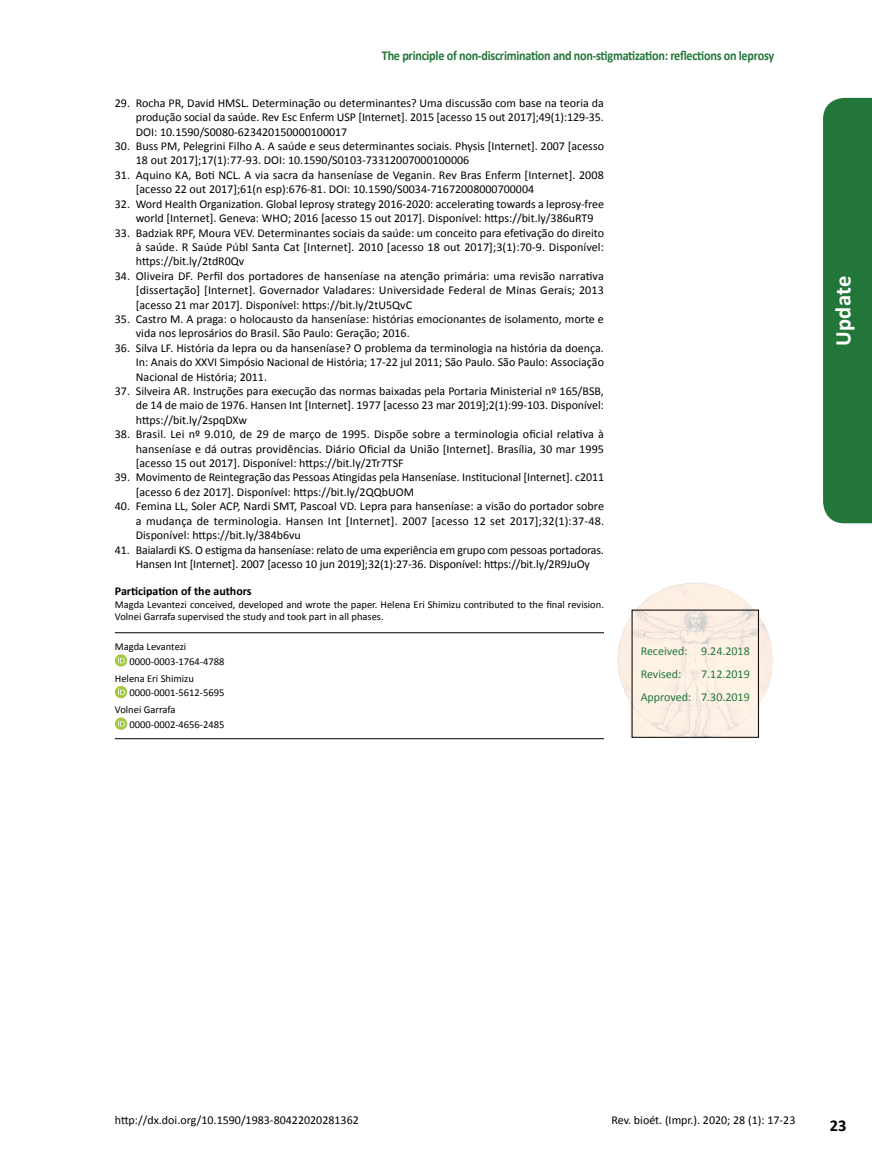
<style>
.page{position:relative;width:872px;height:1170px;background:#fff}
.page>*{position:absolute;margin:0;border:0;box-sizing:border-box;transform-origin:0 0}
.t1{font:700 22.5px "Calibri";letter-spacing:.02em;color:#fff}
.t2{font:700 16.5px "Calibri";color:#000}
.t3{font:700 13.5px "Calibri";letter-spacing:-.02em;color:#237639;scale:.9 1}
.t4{font:12px/14.4px "Calibri";color:#000;text-align:justify}
.t5{font:12px/23px "Calibri";color:#237639}
.t6{font:700 12px "Calibri";color:#000}
.t7{font:10.5px/14.7px "Calibri";color:#000}
</style>
<div class="page">
<div style="left:823px;top:98px;width:49px;height:425px;background:#237639"></div>
<hr style="left:115px;top:632px;width:489px;height:1px;background:#000">
<hr style="left:115px;top:738px;width:489px;height:1px;background:#000">
<svg style="left:115px;top:654px;width:12px;height:12px"></svg>
<svg style="left:118px;top:656px;width:7px;height:7px"></svg>
<svg style="left:115px;top:685px;width:12px;height:13px"></svg>
<svg style="left:118px;top:688px;width:7px;height:6px"></svg>
<svg style="left:115px;top:717px;width:12px;height:12px"></svg>
<svg style="left:118px;top:719px;width:7px;height:7px"></svg>
<img style="left:617px;top:582px;width:156px;height:156px">
<p class="t3" style="left:382px;top:47px;width:437px">The principle of non-discrimination and non-stigmatization: reflections on leprosy</p>
<p class="t4" style="left:136px;top:96px;width:469px;text-indent:-21px">29. Rocha PR, David HMSL. Determinação ou determinantes? Uma discussão com base na teoria da produção social da saúde. Rev Esc Enferm USP [Internet]. 2015 [acesso 15 out 2017];49(1):129-35.<br>DOI: 10.1590/S0080-623420150000100017</p>
<p class="t4" style="left:136px;top:139px;width:469px;text-indent:-21px">30. Buss PM, Pelegrini Filho A. A saúde e seus determinantes sociais. Physis [Internet]. 2007 [acesso<br>18 out 2017];17(1):77-93. DOI: 10.1590/S0103-73312007000100006</p>
<p class="t4" style="left:136px;top:168px;width:469px;text-indent:-21px">31. Aquino KA, Boti NCL. A via sacra da hanseníase de Veganin. Rev Bras Enferm [Internet]. 2008 [acesso 22 out 2017];61(n esp):676-81. DOI: 10.1590/S0034-71672008000700004</p>
<p class="t4" style="left:136px;top:196px;width:470px;text-indent:-21px">32. Word Health Organization. Global leprosy strategy 2016-2020: accelerating towards a leprosy-free world [Internet]. Geneva: WHO; 2016 [acesso 15 out 2017]. Disponível: https://bit.ly/386uRT9</p>
<p class="t4" style="left:136px;top:225px;width:470px;text-indent:-21px">33. Badziak RPF, Moura VEV. Determinantes sociais da saúde: um conceito para efetivação do direito à saúde. R Saúde Públ Santa Cat [Internet]. 2010 [acesso 18 out 2017];3(1):70-9. Disponível: https://bit.ly/2tdR0Qv</p>
<p class="t4" style="left:136px;top:268px;width:469px;text-indent:-21px">34. Oliveira DF. Perfil dos portadores de hanseníase na atenção primária: uma revisão narrativa [dissertação] [Internet]. Governador Valadares: Universidade Federal de Minas Gerais; 2013 [acesso 21 mar 2017]. Disponível: https://bit.ly/2tU5QvC</p>
<p class="t4" style="left:136px;top:312px;width:469px;text-indent:-21px">35. Castro M. A praga: o holocausto da hanseníase: histórias emocionantes de isolamento, morte e vida nos leprosários do Brasil. São Paulo: Geração; 2016.</p>
<p class="t4" style="left:136px;top:340px;width:469px;text-indent:-21px">36. Silva LF. História da lepra ou da hanseníase? O problema da terminologia na história da doença.<br>In: Anais do XXVI Simpósio Nacional de História; 17-22 jul 2011; São Paulo. São Paulo: Associação Nacional de História; 2011.</p>
<p class="t4" style="left:136px;top:384px;width:470px;text-indent:-21px">37. Silveira AR. Instruções para execução das normas baixadas pela Portaria Ministerial nº 165/BSB, de 14 de maio de 1976. Hansen Int [Internet]. 1977 [acesso 23 mar 2019];2(1):99-103. Disponível: https://bit.ly/2spqDXw</p>
<p class="t4" style="left:136px;top:427px;width:469px;text-indent:-21px">38. Brasil. Lei nº 9.010, de 29 de março de 1995. Dispõe sobre a terminologia oficial relativa à hanseníase e dá outras providências. Diário Oficial da União [Internet]. Brasília, 30 mar 1995 [acesso 15 out 2017]. Disponível: https://bit.ly/2Tr7TSF</p>
<p class="t4" style="left:136px;top:470px;width:470px;text-indent:-21px">39. Movimento de Reintegração das Pessoas Atingidas pela Hanseníase. Institucional [Internet]. c2011 [acesso 6 dez 2017]. Disponível: https://bit.ly/2QQbUOM</p>
<p class="t4" style="left:136px;top:499px;width:470px;text-indent:-21px">40. Femina LL, Soler ACP, Nardi SMT, Pascoal VD. Lepra para hanseníase: a visão do portador sobre a mudança de terminologia. Hansen Int [Internet]. 2007 [acesso 12 set 2017];32(1):37-48.<br>Disponível: https://bit.ly/384b6vu</p>
<p class="t4" style="left:115px;top:542px;width:490px;text-align:center">41. Baialardi KS. O estigma da hanseníase: relato de uma experiência em grupo com pessoas portadoras.<br>Hansen Int [Internet]. 2007 [acesso 10 jun 2019];32(1):27-36. Disponível: https://bit.ly/2R9JuOy</p>
<p class="t6" style="left:115px;top:583px;width:138px">Participation of the authors</p>
<p class="t7" style="left:115px;top:598px;width:490px;line-height:12.6px">Magda Levantezi conceived, developed and wrote the paper. Helena Eri Shimizu contributed to the final revision.<br>Volnei Garrafa supervised the study and took part in all phases.</p>
<p class="t7" style="left:130px;top:639px;width:96px;text-indent:-15px">Magda Levantezi<br>0000-0003-1764-4788</p>
<p class="t7" style="left:130px;top:670px;width:96px;text-indent:-15px">Helena Eri Shimizu<br>0000-0001-5612-5695</p>
<p class="t7" style="left:130px;top:702px;width:96px;text-indent:-15px">Volnei Garrafa<br>0000-0002-4656-2485</p>
<p class="t5" style="left:640px;top:639px;width:111px">Received: 9.24.2018<br>Revised:</p>
<p class="t5" style="left:640px;top:662px;width:111px;text-align:right">7.12.2019<br>Approved: 7.30.2019</p>
<h1 class="t1" style="left:828px;top:346px;width:72px;rotate:-90deg">Update</h1>
<p class="t4" style="left:115px;top:1113px;width:245px">http://dx.doi.org/10.1590/1983-80422020281362</p>
<p class="t4" style="left:611px;top:1113px;width:185px">Rev. bioét. (Impr.). 2020; 28 (1): 17-23</p>
<h2 class="t2" style="left:829px;top:1115px;width:18px">23</h2>
</div>
